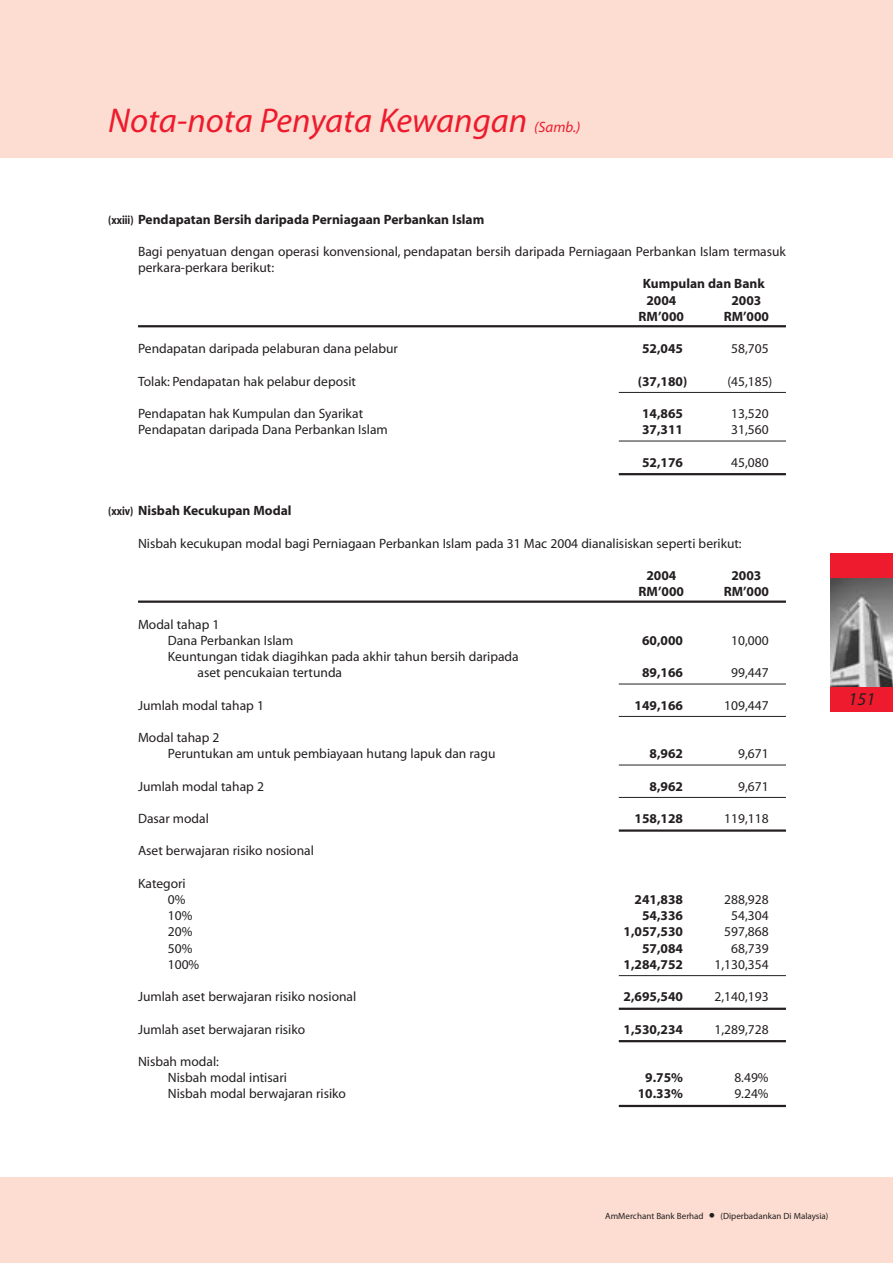
<style>
.page{position:relative;width:893px;height:1263px;background:#fff}
.page>*{position:absolute;margin:0;border:0;box-sizing:border-box;transform-origin:0 0}
.t1{font:italic 34.5px "Myriad";color:#ed1b2d}
.t2{font:italic 18px "Myriad";color:#231f20}
.t3{font:italic 15px "Myriad";color:#ed1b2d}
.t4{font:13.5px/16.2px "Myriad";color:#231f20}
.t5{font:700 13.5px/16.2px "Myriad";color:#231f20}
.t6{font:9px "Myriad";color:#231f20}
.s1{font-size:12px}
.s2{font-size:22.5px}
</style>
<div class="page">
<div style="left:0;top:1178px;width:892px;height:85px;background:#fdddd1"></div>
<div style="left:830px;top:553px;width:62px;height:25px;background:#ed1b2d"></div>
<div style="left:830px;top:687px;width:62px;height:25px;background:#ed1b2d"></div>
<img style="left:830px;top:578px;width:62px;height:109px">
<div style="left:0;top:0;width:892px;height:157px;background:#fdddd1"></div>
<hr style="left:138px;top:325px;width:648px;height:2px;background:#231f20">
<hr style="left:618px;top:392px;width:168px;height:1px;background:#231f20">
<hr style="left:618px;top:441px;width:168px;height:1px;background:#231f20">
<hr style="left:618px;top:473px;width:168px;height:2px;background:#231f20">
<hr style="left:138px;top:601px;width:648px;height:2px;background:#231f20">
<hr style="left:618px;top:684px;width:168px;height:1px;background:#231f20">
<hr style="left:618px;top:716px;width:168px;height:1px;background:#231f20">
<hr style="left:618px;top:765px;width:168px;height:1px;background:#231f20">
<hr style="left:618px;top:797px;width:168px;height:1px;background:#231f20">
<hr style="left:618px;top:829px;width:168px;height:3px;background:#231f20">
<hr style="left:618px;top:975px;width:168px;height:1px;background:#231f20">
<hr style="left:618px;top:1008px;width:168px;height:2px;background:#231f20">
<hr style="left:618px;top:1040px;width:168px;height:2px;background:#231f20">
<hr style="left:618px;top:1105px;width:168px;height:2px;background:#231f20">
<h1 class="t1" style="left:108px;top:108px;width:420px">Nota-nota Penyata Kewangan</h1>
<p class="t3" style="left:534px;top:122px;width:48px">(Samb.)</p>
<p class="t5" style="left:108px;top:212px;width:377px"><span class="s1">(xxiii)</span> Pendapatan Bersih daripada Perniagaan Perbankan Islam</p>
<p class="t4" style="left:138px;top:245px;width:649px">Bagi penyatuan dengan operasi konvensional, pendapatan bersih daripada Perniagaan Perbankan Islam termasuk perkara-perkara berikut:</p>
<p class="t5" style="left:643px;top:277px;width:123px">Kumpulan dan Bank<br>2004</p>
<p class="t5" style="left:731px;top:293px;width:31px">2003</p>
<p class="t5" style="left:638px;top:309px;width:47px">RM’000</p>
<p class="t5" style="left:723px;top:309px;width:47px">RM’000</p>
<p class="t4" style="left:138px;top:342px;width:261px">Pendapatan daripada pelaburan dana pelabur</p>
<p class="t5" style="left:642px;top:342px;width:42px">52,045</p>
<p class="t4" style="left:731px;top:342px;width:39px">58,705</p>
<p class="t4" style="left:138px;top:374px;width:219px">Tolak: Pendapatan hak pelabur deposit</p>
<p class="t5" style="left:638px;top:374px;width:51px">(37,180)</p>
<p class="t4" style="left:727px;top:374px;width:47px">(45,185)</p>
<p class="t4" style="left:138px;top:407px;width:226px">Pendapatan hak Kumpulan dan Syarikat</p>
<p class="t5" style="left:642px;top:407px;width:42px">14,865</p>
<p class="t4" style="left:731px;top:407px;width:39px">13,520</p>
<p class="t4" style="left:138px;top:423px;width:251px">Pendapatan daripada Dana Perbankan Islam</p>
<p class="t5" style="left:642px;top:423px;width:42px">37,311</p>
<p class="t4" style="left:731px;top:423px;width:39px">31,560</p>
<p class="t5" style="left:642px;top:455px;width:42px">52,176</p>
<p class="t4" style="left:731px;top:455px;width:39px">45,080</p>
<p class="t5" style="left:108px;top:504px;width:185px"><span class="s1">(xxiv)</span> Nisbah Kecukupan Modal</p>
<p class="t4" style="left:138px;top:536px;width:605px">Nisbah kecukupan modal bagi Perniagaan Perbankan Islam pada 31 Mac 2004 dianalisiskan seperti berikut:</p>
<p class="t5" style="left:646px;top:569px;width:31px">2004</p>
<p class="t5" style="left:731px;top:569px;width:31px">2003</p>
<p class="t5" style="left:638px;top:585px;width:47px">RM’000</p>
<p class="t5" style="left:723px;top:585px;width:47px">RM’000</p>
<p class="t4" style="left:168px;top:617px;width:127px;text-indent:-30px">Modal tahap 1<br>Dana Perbankan Islam</p>
<p class="t5" style="left:642px;top:633px;width:42px">60,000</p>
<p class="t4" style="left:731px;top:633px;width:39px">10,000</p>
<p class="t4" style="left:198px;top:650px;width:322px;text-indent:-30px">Keuntungan tidak diagihkan pada akhir tahun bersih daripada aset pencukaian tertunda</p>
<p class="t5" style="left:642px;top:666px;width:42px">89,166</p>
<p class="t4" style="left:731px;top:666px;width:39px">99,447</p>
<p class="t4" style="left:138px;top:698px;width:127px">Jumlah modal tahap 1</p>
<p class="t5" style="left:634px;top:698px;width:50px">149,166</p>
<p class="t4" style="left:724px;top:698px;width:46px">109,447</p>
<p class="t4" style="left:168px;top:731px;width:329px;text-indent:-30px">Modal tahap 2<br>Peruntukan am untuk pembiayaan hutang lapuk dan ragu</p>
<p class="t5" style="left:649px;top:747px;width:35px">8,962</p>
<p class="t4" style="left:738px;top:747px;width:32px">9,671</p>
<p class="t4" style="left:138px;top:779px;width:127px">Jumlah modal tahap 2</p>
<p class="t5" style="left:649px;top:779px;width:35px">8,962</p>
<p class="t4" style="left:738px;top:779px;width:32px">9,671</p>
<p class="t4" style="left:138px;top:812px;width:72px">Dasar modal</p>
<p class="t5" style="left:634px;top:812px;width:50px">158,128</p>
<p class="t4" style="left:724px;top:812px;width:46px">119,118</p>
<p class="t4" style="left:138px;top:844px;width:177px">Aset berwajaran risiko nosional</p>
<p class="t4" style="left:138px;top:876px;width:49px;text-align:right">Kategori<br>0%</p>
<p class="t5" style="left:634px;top:893px;width:50px">241,838</p>
<p class="t4" style="left:724px;top:893px;width:46px">288,928</p>
<p class="t4" style="left:168px;top:909px;width:26px">10%</p>
<p class="t5" style="left:642px;top:909px;width:42px">54,336</p>
<p class="t4" style="left:731px;top:909px;width:39px">54,304</p>
<p class="t4" style="left:168px;top:925px;width:26px">20%</p>
<p class="t5" style="left:623px;top:925px;width:61px">1,057,530</p>
<p class="t4" style="left:724px;top:925px;width:46px">597,868</p>
<p class="t4" style="left:168px;top:941px;width:26px">50%</p>
<p class="t5" style="left:642px;top:941px;width:42px">57,084</p>
<p class="t4" style="left:731px;top:941px;width:39px">68,739</p>
<p class="t4" style="left:168px;top:957px;width:33px">100%</p>
<p class="t5" style="left:623px;top:957px;width:61px">1,284,752</p>
<p class="t4" style="left:714px;top:957px;width:56px">1,130,354</p>
<p class="t4" style="left:138px;top:990px;width:220px">Jumlah aset berwajaran risiko nosional</p>
<p class="t5" style="left:623px;top:990px;width:61px">2,695,540</p>
<p class="t4" style="left:714px;top:990px;width:56px">2,140,193</p>
<p class="t4" style="left:138px;top:1022px;width:168px">Jumlah aset berwajaran risiko</p>
<p class="t5" style="left:623px;top:1022px;width:61px">1,530,234</p>
<p class="t4" style="left:714px;top:1022px;width:56px">1,289,728</p>
<p class="t4" style="left:168px;top:1055px;width:121px;text-indent:-30px">Nisbah modal:<br>Nisbah modal intisari</p>
<p class="t5" style="left:645px;top:1071px;width:39px">9.75%</p>
<p class="t4" style="left:734px;top:1071px;width:36px">8.49%</p>
<p class="t4" style="left:168px;top:1087px;width:180px">Nisbah modal berwajaran risiko</p>
<p class="t5" style="left:637px;top:1087px;width:47px">10.33%</p>
<p class="t4" style="left:734px;top:1087px;width:36px">9.24%</p>
<h2 class="t2" style="left:848px;top:692px;width:28px">151</h2>
<p class="t6" style="left:605px;top:1212px;width:100px">AmMerchant Bank Berhad</p>
<p class="t6" style="left:709px;top:1212px;width:121px"><span class="s2">•</span> (Diperbadankan Di Malaysia)</p>
</div>
